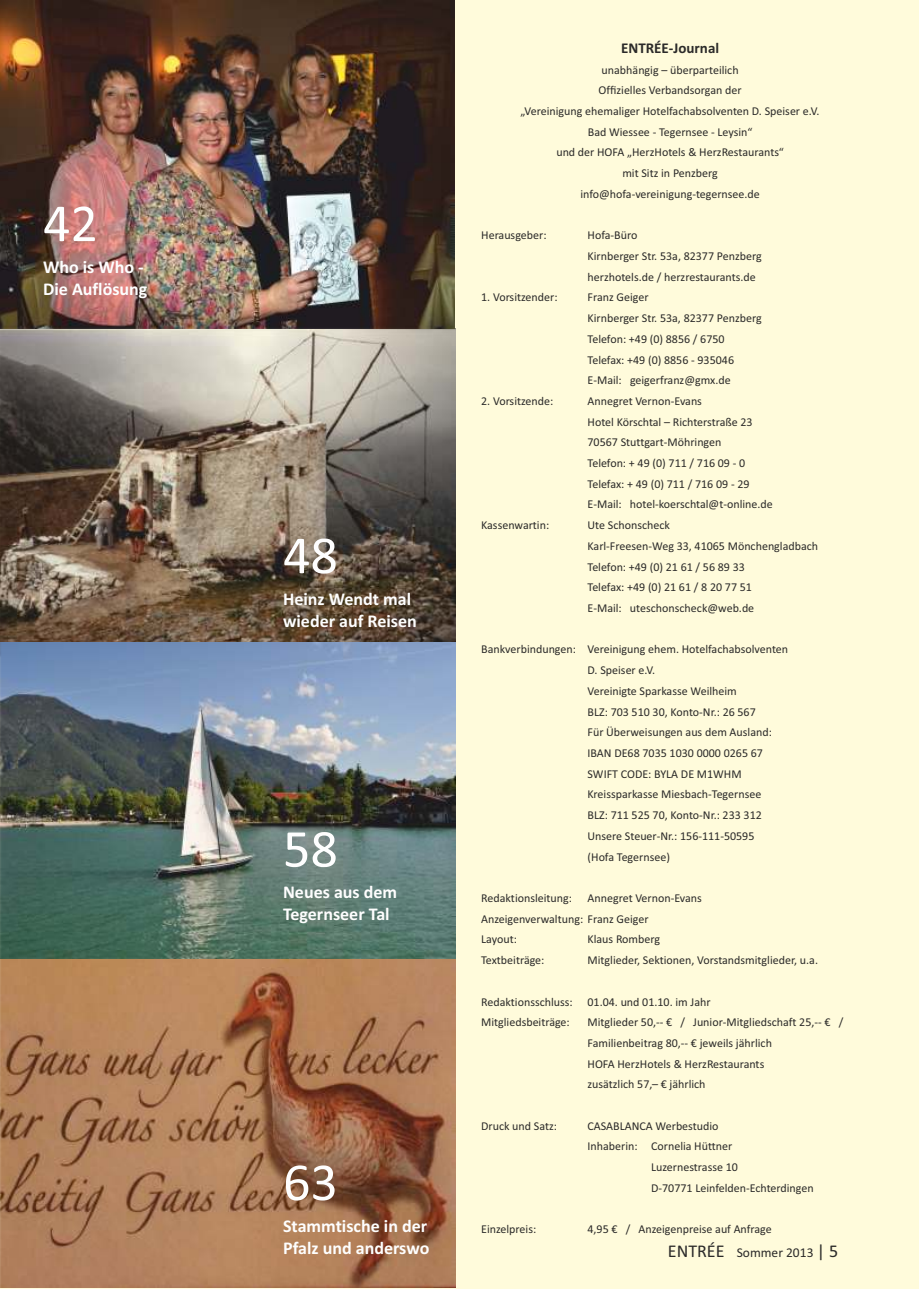
<style>
.page{position:relative;width:919px;height:1289px;background:#fff}
.page>*{position:absolute;margin:0;border:0;box-sizing:border-box;transform-origin:0 0}
.t1{font:54px "Calibri";color:#fefefe}
.t2{font:700 18px/21.9px "Calibri";color:#fefefe}
.t3{font:700 15px "Calibri";color:#2b2a29}
.t4{font:13.5px "Calibri";color:#2b2a29}
.t5{font:12px/20.7px "Calibri";color:#2b2a29}
.s1{font-size:18px}
</style>
<div class="page">
<div style="left:0;top:0;width:918px;height:1288px;background:#fffbdb"></div>
<img style="left:0;top:656px;width:455px;height:631px">
<img style="left:0;top:0;width:455px;height:656px">
<h1 class="t1" style="left:43px;top:200px;width:56px">42</h1>
<h2 class="t2" style="left:43px;top:257px;width:106px">Who is Who -<br>Die Auflösung</h2>
<h1 class="t1" style="left:283px;top:532px;width:56px">48</h1>
<h2 class="t2" style="left:283px;top:589px;width:135px">Heinz Wendt mal wieder auf Reisen</h2>
<h1 class="t1" style="left:283px;top:826px;width:56px">58</h1>
<h2 class="t2" style="left:283px;top:882px;width:116px">Neues aus dem<br>Tegernseer Tal</h2>
<h1 class="t1" style="left:283px;top:1159px;width:56px">63</h1>
<h2 class="t2" style="left:283px;top:1216px;width:148px">Stammtische in der<br>Pfalz und anderswo</h2>
<p class="t3" style="left:621px;top:42px;width:99px">ENTRÉE-Journal</p>
<p class="t5" style="left:520px;top:60px;width:300px;text-align:center">unabhängig – überparteilich<br>Offizielles Verbandsorgan der<br>„Vereinigung ehemaliger Hotelfachabsolventen D. Speiser e.V.<br>Bad Wiessee - Tegernsee - Leysin“<br>und der HOFA „HerzHotels &amp; HerzRestaurants“<br>mit Sitz in Penzberg<br>info@hofa-vereinigung-tegernsee.de</p>
<p class="t5" style="left:481px;top:226px;width:67px">Herausgeber:</p>
<p class="t5" style="left:587px;top:226px;width:176px">Hofa-Büro<br>Kirnberger Str. 53a, 82377 Penzberg herzhotels.de / herzrestaurants.de</p>
<p class="t5" style="left:481px;top:288px;width:78px">1. Vorsitzender:</p>
<p class="t5" style="left:587px;top:288px;width:176px">Franz Geiger<br>Kirnberger Str. 53a, 82377 Penzberg<br>Telefon: +49 (0) 8856 / 6750<br>Telefax: +49 (0) 8856 - 935046<br>E-Mail: geigerfranz@gmx.de</p>
<p class="t5" style="left:481px;top:391px;width:74px">2. Vorsitzende:</p>
<p class="t5" style="left:587px;top:391px;width:187px">Annegret Vernon-Evans<br>Hotel Körschtal – Richterstraße 23<br>70567 Stuttgart-Möhringen<br>Telefon: + 49 (0) 711 / 716 09 - 0<br>Telefax: + 49 (0) 711 / 716 09 - 29<br>E-Mail: hotel-koerschtal@t-online.de</p>
<p class="t5" style="left:481px;top:516px;width:70px">Kassenwartin:</p>
<p class="t5" style="left:587px;top:516px;width:232px">Ute Schonscheck<br>Karl-Freesen-Weg 33, 41065 Mönchengladbach<br>Telefon: +49 (0) 21 61 / 56 89 33<br>Telefax: +49 (0) 21 61 / 8 20 77 51<br>E-Mail: uteschonscheck@web.de</p>
<p class="t5" style="left:587px;top:640px;width:202px;text-indent:-106px">Bankverbindungen: Vereinigung ehem. Hotelfachabsolventen<br>D. Speiser e.V.<br>Vereinigte Sparkasse Weilheim<br>BLZ: 703 510 30, Konto-Nr.: 26 567<br>Für Überweisungen aus dem Ausland:<br>IBAN DE68 7035 1030 0000 0265 67<br>SWIFT CODE: BYLA DE M1WHM<br>Kreissparkasse Miesbach-Tegernsee<br>BLZ: 711 525 70, Konto-Nr.: 233 312<br>Unsere Steuer-Nr.: 156-111-50595<br>(Hofa Tegernsee)</p>
<p class="t5" style="left:481px;top:888px;width:92px">Redaktionsleitung:</p>
<p class="t5" style="left:481px;top:888px;width:222px;text-indent:106px">Annegret Vernon-Evans<br>Anzeigenverwaltung: Franz Geiger<br>Layout:</p>
<p class="t5" style="left:587px;top:930px;width:74px">Klaus Romberg</p>
<p class="t5" style="left:481px;top:950px;width:65px">Textbeiträge:</p>
<p class="t5" style="left:587px;top:950px;width:232px">Mitglieder, Sektionen, Vorstandsmitglieder, u.a.</p>
<p class="t5" style="left:481px;top:992px;width:231px">Redaktionsschluss: 01.04. und 01.10. im Jahr<br>Mitgliedsbeiträge:</p>
<p class="t5" style="left:587px;top:1012px;width:257px">Mitglieder 50,-- € / Junior-Mitgliedschaft 25,-- € / Familienbeitrag 80,-- € jeweils jährlich<br>HOFA HerzHotels &amp; HerzRestaurants<br>zusätzlich 57,– € jährlich</p>
<p class="t5" style="left:481px;top:1116px;width:77px">Druck und Satz:</p>
<p class="t5" style="left:587px;top:1116px;width:132px">CASABLANCA Werbestudio</p>
<p class="t5" style="left:587px;top:1137px;width:146px">Inhaberin: Cornelia Hüttner</p>
<p class="t5" style="left:651px;top:1157px;width:88px">Luzernestrasse 10</p>
<p class="t5" style="left:651px;top:1178px;width:164px">D-70771 Leinfelden-Echterdingen</p>
<p class="t5" style="left:481px;top:1219px;width:57px">Einzelpreis:</p>
<p class="t5" style="left:587px;top:1219px;width:186px">4,95 € / Anzeigenpreise auf Anfrage</p>
<p class="t4" style="left:668px;top:1246px;width:172px"><span class="s1">ENTRÉE</span> Sommer 2013 <span class="s1">| 5</span></p>
</div>
